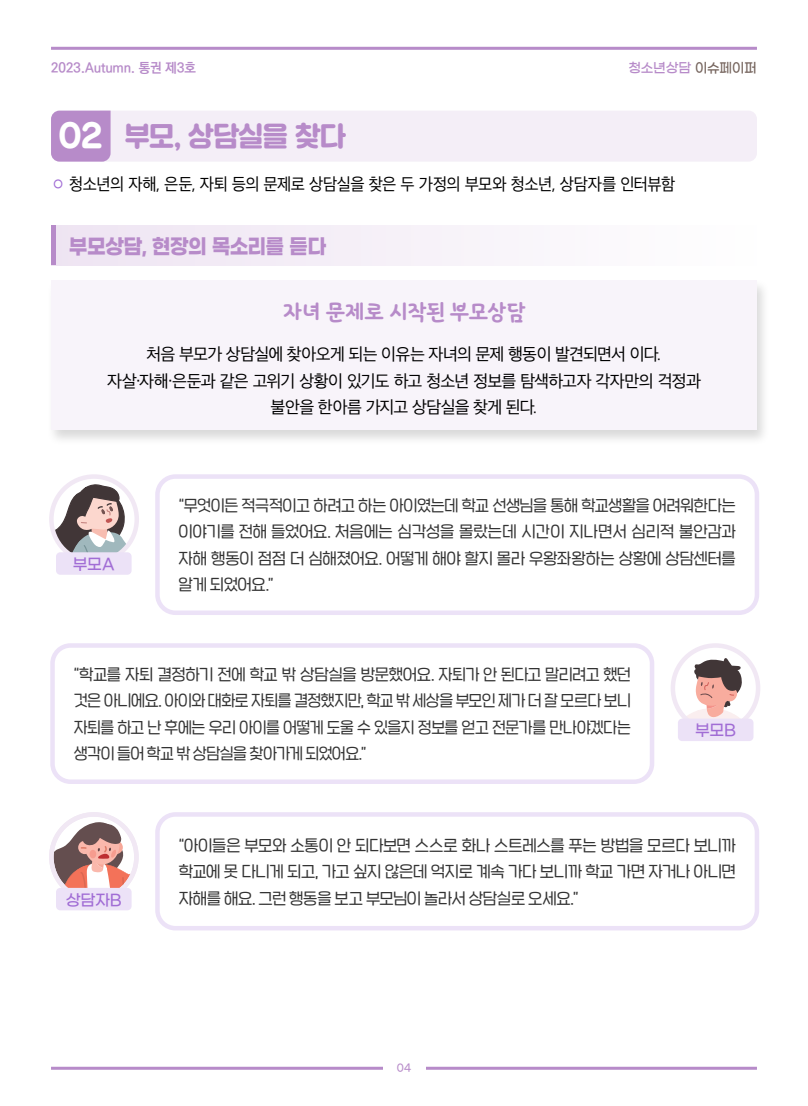
<style>
.page{position:relative;width:808px;height:1106px;background:#fff}
.page>*{position:absolute;margin:0;border:0;box-sizing:border-box;transform-origin:0 0}
.t1{font:27px "SD Gd Gulim";letter-spacing:-.03em;color:#b78bc9;scale:.95 1}
.t2{font:22.5px "SD Dunggulrim 2 d Bd";letter-spacing:-.05em;color:#b78bc9}
.t3{font:700 21px "Gmarket Sans";letter-spacing:-.04em;color:#b78bc9;scale:.93 1}
.t4{font:16.5px/26.2px "SD Gothic Neoa d Rg";letter-spacing:-.04em;color:#000;text-align:center}
.t5{font:16.5px "SD Gothic Neoa d Rg";letter-spacing:-.04em;color:#000;scale:.93 1}
.t6{font:15.75px/26.2px "SD Nemony 2 b Basic Lt";letter-spacing:-.015em;color:#333;text-align:justify}
.t7{font:15.75px/26.2px "SD Nemony 2 b Basic Lt";letter-spacing:-.015em;color:#333;text-align:justify;scale:.96 1}
.t8{font:500 15.75px "Gmarket Sans";letter-spacing:-.02em;color:#a16dd5}
.t9{font:700 13.5px "Ko Pub World Dotum";letter-spacing:-.01em;color:#b78bc9}
.t10{font:13.5px "Gmarket Sans TTF Medium";letter-spacing:-.025em;color:#b78bc9}
.t11{font:10.5px "Gmarket Sans TTF Medium";color:#b78bc9}
.s1{color:#75645d}
.s2{font-size:31.5px;color:#fff}
.s3{font-family:"SD Gothic Neoa i Hv";color:#a16dd5}
</style>
<div class="page">
<hr style="left:51px;top:47px;width:706px;height:3px;background:#b78bc9">
<hr style="left:51px;top:1066px;width:706px;height:3px;background:#b78bc9">
<div style="left:383px;top:1054px;width:42px;height:30px;background:#fff"></div>
<svg style="left:51px;top:820px;width:83px;height:67px"></svg>
<div style="left:49px;top:812px;width:90px;height:89px;border:4px solid #f1e8f4;border-radius:50%"></div>
<svg style="left:675px;top:657px;width:82px;height:71px"></svg>
<div style="left:671px;top:643px;width:89px;height:90px;border:4px solid #f1e8f4;border-radius:50%"></div>
<svg style="left:54px;top:484px;width:80px;height:68px"></svg>
<div style="left:49px;top:474px;width:90px;height:90px;border:4px solid #f1e8f4;border-radius:50%"></div>
<svg style="left:51px;top:111px;width:706px;height:51px;background:#efe6f3"></svg>
<div style="left:46px;top:279px;width:724px;height:167px;background:#000;opacity:.15"></div>
<div style="left:51px;top:280px;width:705px;height:149px;background:#f8f4fa"></div>
<div style="left:155px;top:474px;width:604px;height:141px;border:4px solid #ece2f7;border-radius:18px"></div>
<div style="left:56px;top:552px;width:76px;height:23px;background:#ece2f7;border-radius:4px"></div>
<div style="left:50px;top:643px;width:604px;height:141px;border:4px solid #ece2f7;border-radius:18px"></div>
<div style="left:678px;top:718px;width:75px;height:23px;background:#ece2f7;border-radius:4px"></div>
<div style="left:155px;top:812px;width:604px;height:118px;border:4px solid #ece2f7;border-radius:18px"></div>
<div style="left:56px;top:887px;width:76px;height:23px;background:#ece2f7;border-radius:4px"></div>
<div style="left:51px;top:225px;width:705px;height:40px;background:#f6f1f8"></div>
<hr style="left:51px;top:225px;width:4px;height:40px;background:#b78bc9">
<p class="t9" style="left:51px;top:58px;width:147px">2023.Autumn. 통권 제3호</p>
<p class="t10" style="left:628px;top:61px;width:130px">청소년상담 <span class="s1">이슈페이퍼</span></p>
<h1 class="t1" style="left:58px;top:121px;width:303px"><span class="s2">02</span> 부모, 상담실을 찾다</h1>
<p class="t5" style="left:51px;top:176px;width:673px"><span class="s3">◦</span> 청소년의 자해, 은둔, 자퇴 등의 문제로 상담실을 찾은 두 가정의 부모와 청소년, 상담자를 인터뷰함</p>
<h3 class="t3" style="left:69px;top:235px;width:278px">부모상담, 현장의 목소리를 듣다</h3>
<h2 class="t2" style="left:282px;top:298px;width:245px">자녀 문제로 시작된 부모상담</h2>
<p class="t4" style="left:107px;top:341px;width:595px">처음 부모가 상담실에 찾아오게 되는 이유는 자녀의 문제 행동이 발견되면서 이다. 자살·자해·은둔과 같은 고위기 상황이 있기도 하고 청소년 정보를 탐색하고자 각자만의 걱정과 불안을 한아름 가지고 상담실을 찾게 된다.</p>
<p class="t8" style="left:73px;top:556px;width:43px">부모A</p>
<p class="t7" style="left:179px;top:491px;width:582px">“무엇이든 적극적이고 하려고 하는 아이였는데 학교 선생님을 통해 학교생활을 어려워한다는 이야기를 전해 들었어요. 처음에는 심각성을 몰랐는데 시간이 지나면서 심리적 불안감과 자해 행동이 점점 더 심해졌어요. 어떻게 해야 할지 몰라 우왕좌왕하는 상황에 상담센터를 알게 되었어요.”</p>
<p class="t6" style="left:74px;top:660px;width:559px">“학교를 자퇴 결정하기 전에 학교 밖 상담실을 방문했어요. 자퇴가 안 된다고 말리려고 했던 것은 아니에요. 아이와 대화로 자퇴를 결정했지만, 학교 밖 세상을 부모인 제가 더 잘 모르다 보니 자퇴를 하고 난 후에는 우리 아이를 어떻게 도울 수 있을지 정보를 얻고 전문가를 만나야겠다는 생각이 들어 학교 밖 상담실을 찾아가게 되었어요.”</p>
<p class="t8" style="left:695px;top:722px;width:42px">부모B</p>
<p class="t6" style="left:179px;top:831px;width:559px">“아이들은 부모와 소통이 안 되다보면 스스로 화나 스트레스를 푸는 방법을 모르다 보니까 학교에 못 다니게 되고, 가고 싶지 않은데 억지로 계속 가다 보니까 학교 가면 자거나 아니면</p>
<p class="t8" style="left:66px;top:891px;width:58px">상담자B</p>
<p class="t6" style="left:179px;top:884px;width:401px">자해를 해요. 그런 행동을 보고 부모님이 놀라서 상담실로 오세요.”</p>
<p class="t11" style="left:397px;top:1062px;width:16px">04</p>
</div>
